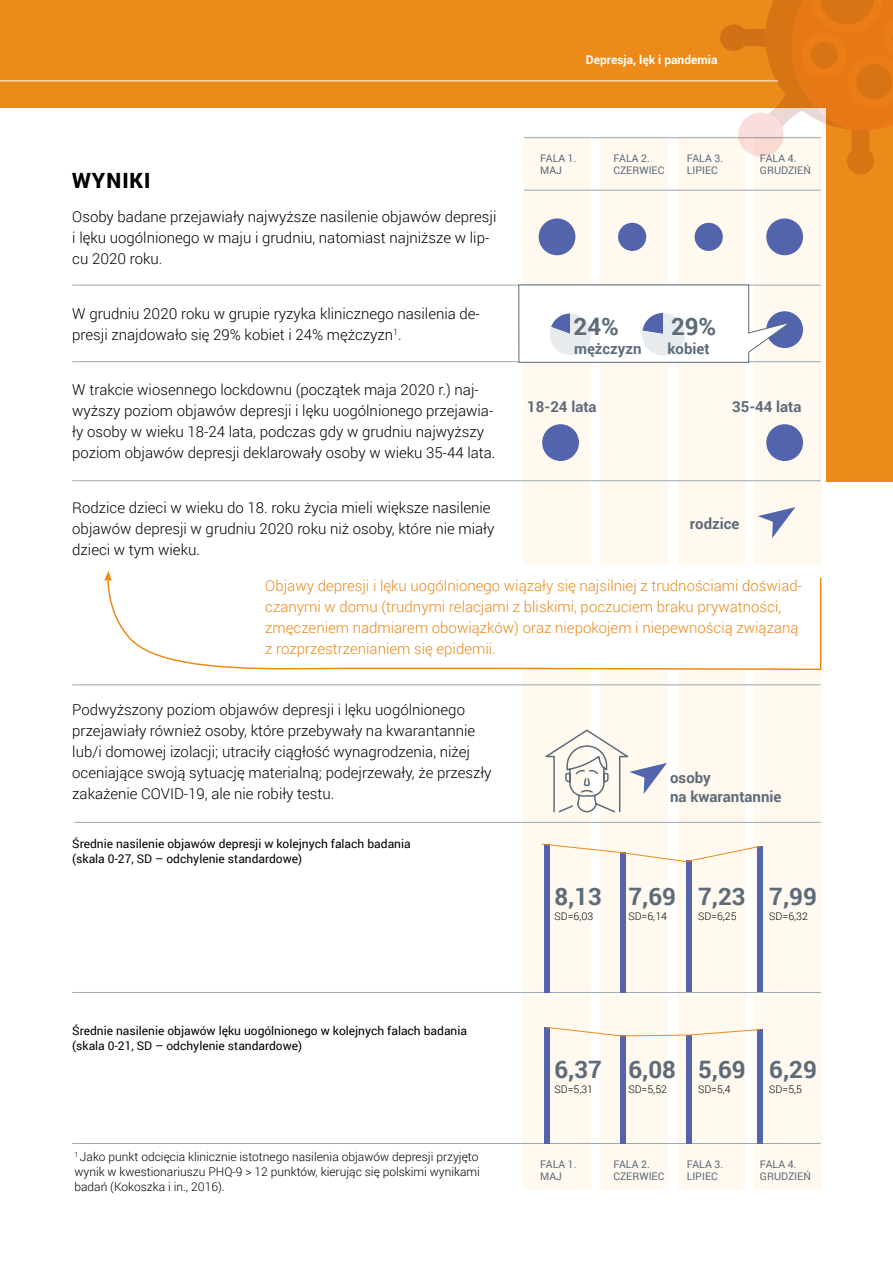
<style>
.page{position:relative;width:893px;height:1263px;background:#fff}
.page>*{position:absolute;margin:0;border:0;box-sizing:border-box;transform-origin:0 0}
.t1{font:700 24px "Roboto";color:#5d6b79}
.t2{font:900 21px "Roboto";letter-spacing:.05em;color:#000}
.t3{font:300 15px/21px "Roboto";color:#000}
.t4{font:300 15px/21px "Roboto";color:#eb891b}
.t5{font:700 15px/19.5px "Roboto";color:#5d6b79}
.t6{font:12px/15px "Roboto";color:#000}
.t7{font:300 12px/15px "Roboto";color:#000}
.t8{font:700 12px "Roboto";color:#fff}
.t9{font:10.5px/12px "Roboto";color:#5d6b79}
.t10{font:300 10.5px "Roboto";color:#000}
</style>
<div class="page">
<div style="left:523px;top:136px;width:68px;height:1054px;background:#fff9f0"></div>
<div style="left:600px;top:136px;width:68px;height:1054px;background:#fff9f0"></div>
<div style="left:677px;top:136px;width:68px;height:1054px;background:#fff9f0"></div>
<div style="left:755px;top:136px;width:67px;height:1054px;background:#fff9f0"></div>
<div style="left:826px;top:85px;width:67px;height:397px;background:#ec8a1a"></div>
<hr style="left:72px;top:992px;width:749px;height:1px;background:#9ba8af">
<hr style="left:72px;top:1143px;width:749px;height:1px;background:#9ba8af">
<hr style="left:72px;top:285px;width:749px;height:1px;background:#9ba8af">
<hr style="left:524px;top:190px;width:297px;height:1px;background:#9ba8af">
<hr style="left:524px;top:137px;width:297px;height:1px;background:#9ba8af">
<hr style="left:72px;top:361px;width:749px;height:1px;background:#9ba8af">
<hr style="left:72px;top:480px;width:749px;height:1px;background:#9ba8af">
<hr style="left:72px;top:685px;width:749px;height:1px;background:#9ba8af">
<hr style="left:74px;top:822px;width:747px;height:1px;background:#9ba8af">
<div style="left:757px;top:846px;width:6px;height:146px;background:#5164ac"></div>
<div style="left:757px;top:1030px;width:6px;height:114px;background:#5164ac"></div>
<div style="left:686px;top:860px;width:5px;height:132px;background:#5164ac"></div>
<div style="left:686px;top:1035px;width:5px;height:109px;background:#5164ac"></div>
<div style="left:620px;top:852px;width:5px;height:140px;background:#5164ac"></div>
<div style="left:620px;top:1035px;width:5px;height:109px;background:#5164ac"></div>
<div style="left:766px;top:311px;width:37px;height:37px;background:#5164ac;border-radius:50%"></div>
<div style="left:544px;top:844px;width:5px;height:148px;background:#5164ac"></div>
<div style="left:544px;top:1028px;width:5px;height:116px;background:#5164ac"></div>
<svg style="left:518px;top:284px;width:274px;height:79px"></svg>
<div style="left:0;top:0;width:893px;height:108px;background:#ec8a1a"></div>
<svg style="left:720px;top:0;width:173px;height:174px"></svg>
<hr style="left:0;top:81px;width:778px;height:1px;background:#fff">
<div style="left:523px;top:565px;width:297px;height:11px;background:#fff"></div>
<svg style="left:107px;top:576px;width:715px;height:95px"></svg>
<svg style="left:104px;top:570px;width:8px;height:11px"></svg>
<svg style="left:541px;top:844px;width:220px;height:18px"></svg>
<svg style="left:546px;top:1027px;width:215px;height:9px"></svg>
<div style="left:539px;top:218px;width:36px;height:37px;background:#5164ac;border-radius:50%"></div>
<div style="left:618px;top:223px;width:28px;height:28px;background:#5164ac;border-radius:50%"></div>
<div style="left:695px;top:223px;width:28px;height:28px;background:#5164ac;border-radius:50%"></div>
<div style="left:542px;top:424px;width:37px;height:37px;background:#5164ac;border-radius:50%"></div>
<div style="left:766px;top:218px;width:37px;height:37px;background:#5164ac;border-radius:50%"></div>
<div style="left:766px;top:424px;width:37px;height:37px;background:#5164ac;border-radius:50%"></div>
<svg style="left:758px;top:507px;width:37px;height:31px"></svg>
<svg style="left:545px;top:729px;width:122px;height:84px"></svg>
<p class="t8" style="left:586px;top:51px;width:133px">Depresja, lęk i pandemia</p>
<h2 class="t2" style="left:72px;top:166px;width:80px">WYNIKI</h2>
<p class="t3" style="left:72px;top:205px;width:426px">Osoby badane przejawiały najwyższe nasilenie objawów depresji i lęku uogólnionego w maju i grudniu, natomiast najniższe w lip&shy;cu 2020 roku.</p>
<p class="t3" style="left:72px;top:302px;width:409px">W grudniu 2020 roku w grupie ryzyka klinicznego nasilenia de&shy;presji znajdowało się 29% kobiet i 24% mężczyzn<sup>1</sup>.</p>
<p class="t3" style="left:72px;top:378px;width:425px">W trakcie wiosennego lockdownu (początek maja 2020 r.) naj&shy;wyższy poziom objawów depresji i lęku uogólnionego przejawia&shy;ły osoby w wieku 18-24 lata, podczas gdy w grudniu najwyższy poziom objawów depresji deklarowały osoby w wieku 35-44 lata.</p>
<p class="t3" style="left:72px;top:496px;width:424px">Rodzice dzieci w wieku do 18. roku życia mieli większe nasilenie objawów depresji w grudniu 2020 roku niż osoby, które nie miały dzieci w tym wieku.</p>
<p class="t9" style="left:540px;top:151px;width:38px">FALA 1.<br>MAJ</p>
<p class="t9" style="left:613px;top:151px;width:53px">FALA 2.<br>CZERWIEC</p>
<p class="t9" style="left:687px;top:151px;width:38px">FALA 3.<br>LIPIEC</p>
<p class="t9" style="left:760px;top:151px;width:52px">FALA 4.<br>GRUDZIEŃ</p>
<h1 class="t1" style="left:574px;top:309px;width:47px">24%</h1>
<h1 class="t1" style="left:671px;top:309px;width:47px">29%</h1>
<p class="t5" style="left:574px;top:338px;width:69px">mężczyzn</p>
<p class="t5" style="left:668px;top:338px;width:44px">kobiet</p>
<p class="t5" style="left:527px;top:397px;width:71px">18-24 lata</p>
<p class="t5" style="left:732px;top:397px;width:71px">35-44 lata</p>
<p class="t5" style="left:690px;top:513px;width:51px">rodzice</p>
<p class="t4" style="left:265px;top:574px;width:538px">Objawy depresji i lęku uogólnionego wiązały się najsilniej z trudnościami doświad&shy;czanymi w domu (trudnymi relacjami z bliskimi, poczuciem braku prywatności, zmęczeniem nadmiarem obowiązków) oraz niepokojem i niepewnością związaną z rozprzestrzenianiem się epidemii.</p>
<p class="t3" style="left:72px;top:698px;width:421px">Podwyższony poziom objawów depresji i lęku uogólnionego przejawiały również osoby, które przebywały na kwarantannie lub/i domowej izolacji; utraciły ciągłość wynagrodzenia, niżej oceniające swoją sytuację materialną; podejrzewały, że przeszły zakażenie COVID-19, ale nie robiły testu.</p>
<p class="t6" style="left:72px;top:835px;width:340px">Średnie nasilenie objawów depresji w kolejnych falach badania (skala 0-27, SD – odchylenie standardowe)</p>
<p class="t6" style="left:72px;top:1022px;width:396px">Średnie nasilenie objawów lęku uogólnionego w kolejnych falach badania (skala 0-21, SD – odchylenie standardowe)</p>
<p class="t7" style="left:74px;top:1148px;width:407px"><sup>1</sup> Jako punkt odcięcia klinicznie istotnego nasilenia objawów depresji przyjęto wynik w kwestionariuszu PHQ-9 &gt; 12 punktów, kierując się polskimi wynikami badań (Kokoszka i in., 2016).</p>
<p class="t5" style="left:670px;top:767px;width:113px">osoby<br>na kwarantannie</p>
<h1 class="t1" style="left:554px;top:880px;width:49px">8,13</h1>
<p class="t10" style="left:554px;top:909px;width:40px">SD=6,03</p>
<h1 class="t1" style="left:628px;top:880px;width:49px">7,69</h1>
<p class="t10" style="left:628px;top:909px;width:40px">SD=6,14</p>
<h1 class="t1" style="left:698px;top:880px;width:49px">7,23</h1>
<p class="t10" style="left:698px;top:909px;width:40px">SD=6,25</p>
<h1 class="t1" style="left:769px;top:880px;width:49px">7,99</h1>
<p class="t10" style="left:769px;top:909px;width:40px">SD=6,32</p>
<h1 class="t1" style="left:554px;top:1052px;width:49px">6,37</h1>
<p class="t10" style="left:554px;top:1082px;width:40px">SD=5,31</p>
<h1 class="t1" style="left:628px;top:1052px;width:49px">6,08</h1>
<p class="t10" style="left:628px;top:1082px;width:40px">SD=5,52</p>
<h1 class="t1" style="left:698px;top:1052px;width:49px">5,69</h1>
<p class="t10" style="left:698px;top:1082px;width:34px">SD=5,4</p>
<h1 class="t1" style="left:769px;top:1052px;width:49px">6,29</h1>
<p class="t10" style="left:769px;top:1082px;width:34px">SD=5,5</p>
<p class="t9" style="left:540px;top:1158px;width:38px">FALA 1.<br>MAJ</p>
<p class="t9" style="left:613px;top:1158px;width:53px">FALA 2.<br>CZERWIEC</p>
<p class="t9" style="left:687px;top:1158px;width:38px">FALA 3.<br>LIPIEC</p>
<p class="t9" style="left:760px;top:1158px;width:52px">FALA 4.<br>GRUDZIEŃ</p>
</div>
